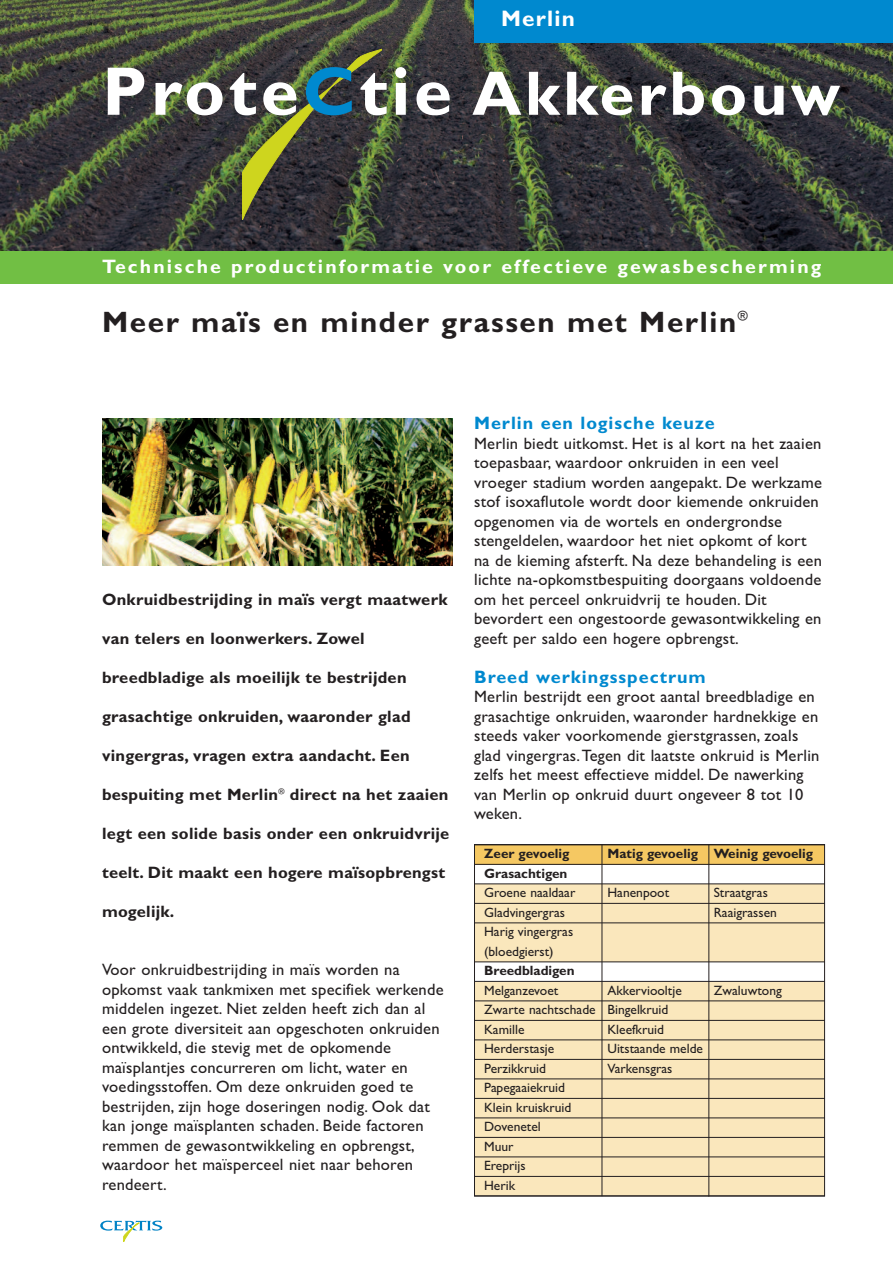
<style>
.page{position:relative;width:893px;height:1263px;background:#fff}
.page>*{position:absolute;margin:0;border:0;box-sizing:border-box;transform-origin:0 0}
.t1{font:700 63px "Gill Sans";letter-spacing:.055em;color:#fff}
.t2{font:700 29.55px "Gill Sans";letter-spacing:.055em;color:#231f20}
.t3{font:700 22.5px "Gill Sans";letter-spacing:.055em;color:#fff}
.t4{font:700 19.5px "Gill Sans";letter-spacing:.11em;color:#fff}
.t5{font:700 18px "Gill Sans";letter-spacing:.055em;color:#0089cf}
.t6{font:16.5px/19.5px "Gill Sans";letter-spacing:.015em;color:#231f20}
.t7{font:700 16.5px "Gill Sans";letter-spacing:.015em;color:#231f20}
.t8{font:13.5px/19.5px "Gill Sans";color:#231f20}
.t9{font:700 13.5px "Gill Sans";color:#231f20}
.s1{font-size:69px}
.s2{font-size:69px;color:#0089cf}
</style>
<div class="page">
<div style="left:474px;top:845px;width:351px;height:19px;background:#f5c862"></div>
<div style="left:474px;top:884px;width:351px;height:77px;background:#fae7bc"></div>
<div style="left:474px;top:982px;width:351px;height:213px;background:#fae7bc"></div>
<img style="left:0;top:0;width:893px;height:251px">
<img style="left:102px;top:418px;width:351px;height:147px">
<div style="left:0;top:251px;width:893px;height:32px;background:#71bf44"></div>
<svg style="left:100px;top:1220px;width:62px;height:22px"></svg>
<svg style="left:242px;top:49px;width:140px;height:171px;background:#4a4d34"></svg>
<div style="left:474px;top:0;width:419px;height:43px;background:#0089cf"></div>
<hr style="left:474px;top:864px;width:351px;height:1px;background:#231f20">
<hr style="left:474px;top:845px;width:351px;height:1px;background:#231f20">
<hr style="left:474px;top:884px;width:351px;height:1px;background:#231f20">
<hr style="left:474px;top:903px;width:351px;height:1px;background:#231f20">
<hr style="left:474px;top:923px;width:351px;height:1px;background:#231f20">
<hr style="left:474px;top:962px;width:351px;height:1px;background:#231f20">
<hr style="left:474px;top:981px;width:351px;height:1px;background:#231f20">
<hr style="left:474px;top:1001px;width:351px;height:1px;background:#231f20">
<hr style="left:474px;top:1020px;width:351px;height:1px;background:#231f20">
<hr style="left:474px;top:1040px;width:351px;height:1px;background:#231f20">
<hr style="left:474px;top:1059px;width:351px;height:1px;background:#231f20">
<hr style="left:474px;top:1079px;width:351px;height:1px;background:#231f20">
<hr style="left:474px;top:1098px;width:351px;height:1px;background:#231f20">
<hr style="left:474px;top:1118px;width:351px;height:1px;background:#231f20">
<hr style="left:474px;top:1137px;width:351px;height:1px;background:#231f20">
<hr style="left:474px;top:1157px;width:351px;height:1px;background:#231f20">
<hr style="left:474px;top:1176px;width:351px;height:1px;background:#231f20">
<hr style="left:474px;top:1196px;width:351px;height:1px;background:#231f20">
<hr style="left:602px;top:844px;width:1px;height:352px;background:#231f20">
<hr style="left:709px;top:845px;width:1px;height:351px;background:#231f20">
<h3 class="t3" style="left:501px;top:6px;width:75px">Merlin</h3>
<h1 class="t1" style="left:102px;top:56px;width:739px"><span class="s1">Prote</span><span class="s2">C</span><span class="s1">tie</span> Akkerbouw</h1>
<p class="t4" style="left:102px;top:255px;width:721px">Technische productinformatie voor effectieve gewasbescherming</p>
<h2 class="t2" style="left:102px;top:304px;width:647px">Meer maïs en minder grassen met Merlin<sup>®</sup></h2>
<p class="t7" style="left:102px;top:589px;width:347px">Onkruidbestrijding in maïs vergt maatwerk</p>
<p class="t7" style="left:102px;top:628px;width:264px">van telers en loonwerkers. Zowel</p>
<p class="t7" style="left:102px;top:667px;width:306px">breedbladige als moeilijk te bestrijden</p>
<p class="t7" style="left:102px;top:706px;width:310px">grasachtige onkruiden, waaronder glad</p>
<p class="t7" style="left:102px;top:745px;width:309px">vingergras, vragen extra aandacht. Een</p>
<p class="t7" style="left:102px;top:784px;width:348px">bespuiting met Merlin<sup>®</sup> direct na het zaaien</p>
<p class="t7" style="left:102px;top:823px;width:349px">legt een solide basis onder een onkruidvrije</p>
<p class="t7" style="left:102px;top:862px;width:345px">teelt. Dit maakt een hogere maïsopbrengst</p>
<p class="t7" style="left:102px;top:901px;width:74px">mogelijk.</p>
<p class="t6" style="left:102px;top:960px;width:343px">Voor onkruidbestrijding in maïs worden na opkomst vaak tankmixen met specifiek werkende middelen ingezet. Niet zelden heeft zich dan al een grote diversiteit aan opgeschoten onkruiden ontwikkeld, die stevig met de opkomende maïsplantjes concurreren om licht, water en voedingsstoffen. Om deze onkruiden goed te bestrijden, zijn hoge doseringen nodig. Ook dat kan jonge maïsplanten schaden. Beide factoren remmen de gewasontwikkeling en opbrengst, waardoor het maïsperceel niet naar behoren rendeert.</p>
<p class="t5" style="left:474px;top:412px;width:242px">Merlin een logische keuze</p>
<p class="t6" style="left:474px;top:433px;width:349px">Merlin biedt uitkomst. Het is al kort na het zaaien toepasbaar, waardoor onkruiden in een veel vroeger stadium worden aangepakt. De werkzame stof isoxaflutole wordt door kiemende onkruiden opgenomen via de wortels en ondergrondse stengeldelen, waardoor het niet opkomt of kort na de kieming afsterft. Na deze behandeling is een lichte na-opkomstbespuiting doorgaans voldoende om het perceel onkruidvrij te houden. Dit bevordert een ongestoorde gewasontwikkeling en geeft per saldo een hogere opbrengst.</p>
<p class="t5" style="left:474px;top:666px;width:233px">Breed werkingsspectrum</p>
<p class="t6" style="left:474px;top:687px;width:347px">Merlin bestrijdt een groot aantal breedbladige en grasachtige onkruiden, waaronder hardnekkige en steeds vaker voorkomende gierstgrassen, zoals glad vingergras.Tegen dit laatste onkruid is Merlin zelfs het meest effectieve middel. De nawerking van Merlin op onkruid duurt ongeveer 8 tot 10 weken.</p>
<p class="t9" style="left:484px;top:845px;width:87px">Zeer gevoelig</p>
<p class="t9" style="left:607px;top:845px;width:207px">Matig gevoelig Weinig gevoelig</p>
<p class="t9" style="left:484px;top:865px;width:85px">Grasachtigen</p>
<p class="t8" style="left:484px;top:883px;width:93px">Groene naaldaar</p>
<p class="t8" style="left:607px;top:883px;width:63px">Hanenpoot</p>
<p class="t8" style="left:714px;top:883px;width:56px">Straatgras</p>
<p class="t8" style="left:484px;top:902px;width:82px">Gladvingergras</p>
<p class="t8" style="left:714px;top:902px;width:65px">Raaigrassen</p>
<p class="t8" style="left:484px;top:922px;width:91px">Harig vingergras (bloedgierst)</p>
<p class="t9" style="left:484px;top:962px;width:92px">Breedbladigen</p>
<p class="t8" style="left:484px;top:980px;width:76px">Melganzevoet</p>
<p class="t8" style="left:607px;top:980px;width:76px">Akkerviooltje</p>
<p class="t8" style="left:714px;top:980px;width:70px">Zwaluwtong</p>
<p class="t8" style="left:484px;top:1000px;width:186px">Zwarte nachtschade Bingelkruid<br>Kamille</p>
<p class="t8" style="left:607px;top:1019px;width:58px">Kleefkruid</p>
<p class="t8" style="left:484px;top:1039px;width:72px">Herderstasje</p>
<p class="t8" style="left:607px;top:1039px;width:97px">Uitstaande melde</p>
<p class="t8" style="left:484px;top:1058px;width:63px">Perzikkruid</p>
<p class="t8" style="left:607px;top:1058px;width:66px">Varkensgras</p>
<p class="t8" style="left:484px;top:1078px;width:89px">Papegaaiekruid<br>Klein kruiskruid<br>Dovenetel<br>Muur<br>Ereprijs<br>Herik</p>
</div>
